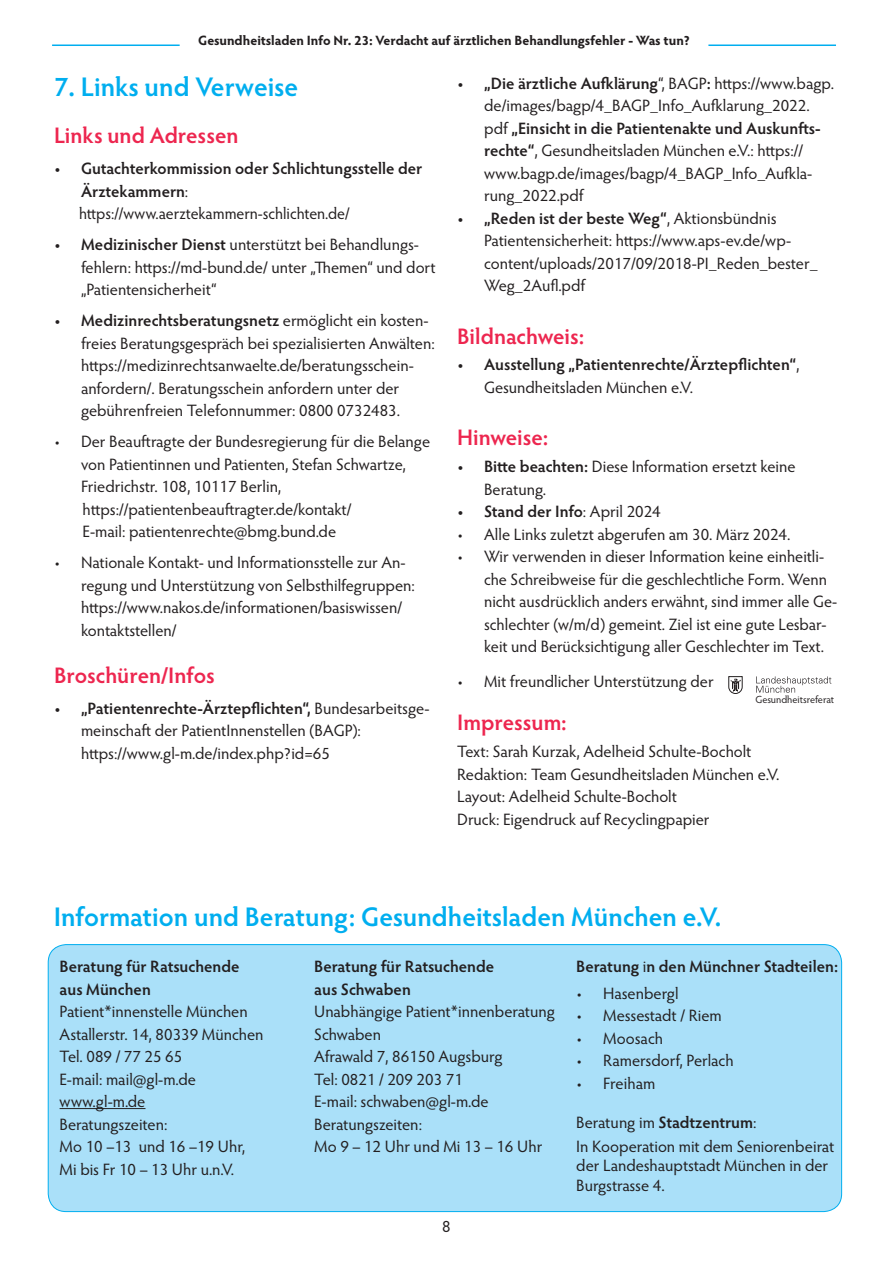
<style>
.page{position:relative;width:893px;height:1263px;background:#fff}
.page>*{position:absolute;margin:0;border:0;box-sizing:border-box;transform-origin:0 0}
.Überschrift_18{font:600 27px "Hypatia Sans Pro";color:#00aeef}
.ZWÜS{font:600 22.5px "Hypatia Sans Pro";color:#ed264f}
._11-15{font:16.5px/22.5px "Hypatia Sans Pro";color:#231f20}
._11-15-2{font:600 16.5px/22.5px "Hypatia Sans Pro";color:#231f20}
.t1{font:700 13.5px "Hypatia Sans Pro";color:#231f20}
.t2{font:10.35px "Hypatia Sans Pro";letter-spacing:-.005em;color:#231f20}
.s1{font-weight:400}
.s2{font-weight:600}
</style>
<div class="page">
<hr style="left:52px;top:44px;width:128px;height:2px;background:#00aeef">
<hr style="left:708px;top:44px;width:128px;height:2px;background:#00aeef">
<div style="left:48px;top:944px;width:794px;height:267px;background:#aae0f9;border-radius:18px"></div>
<hr style="left:60px;top:1108px;width:85px;height:1px;background:#231f20">
<svg style="left:756px;top:676px;width:75px;height:17px"></svg>
<svg style="left:728px;top:676px;width:15px;height:18px"></svg>
<p class="t1" style="left:198px;top:31px;width:493px">Gesundheitsladen Info Nr. 23: Verdacht auf ärztlichen Behandlungsfehler - Was tun?</p>
<p class="Überschrift_18" style="left:54px;top:68px;width:246px">7. Links und Verweise</p>
<p class="ZWÜS" style="left:54px;top:120px;width:186px">Links und Adressen</p>
<p class="_11-15-2" style="left:81px;top:157px;width:343px;text-indent:-27px">• Gutachterkommission oder Schlichtungsstelle der<br>Ärztekammern<span class="s1">:</span></p>
<p class="_11-15" style="left:79px;top:202px;width:272px">https://www.aerztekammern-schlichten.de/</p>
<p class="_11-15" style="left:81px;top:233px;width:356px;text-indent:-27px"><span class="s2">• Medizinischer Dienst</span> unterstützt bei Behandlungs&shy;fehlern: https://md-bund.de/ unter „Themen“ und dort „Patientensicherheit“</p>
<p class="_11-15" style="left:81px;top:309px;width:355px;text-indent:-27px"><span class="s2">• Medizinrechtsberatungsnetz</span> ermöglicht ein kosten&shy;freies Beratungsgespräch bei spezialisierten Anwälten: https://medizinrechtsanwaelte.de/beratungsschein&shy;anfordern/. Beratungsschein anfordern unter der gebührenfreien Telefonnummer: 0800 0732483.</p>
<p class="_11-15" style="left:81px;top:430px;width:351px;text-indent:-27px">• Der Beauftragte der Bundesregierung für die Belange von Patientinnen und Patienten, Stefan Schwartze,<br>Friedrichstr. 108, 10117 Berlin,</p>
<p class="_11-15" style="left:83px;top:497px;width:270px">https://patientenbeauftragter.de/kontakt/</p>
<p class="_11-15" style="left:83px;top:520px;width:255px">E-mail: patientenrechte@bmg.bund.de</p>
<p class="_11-15" style="left:81px;top:551px;width:336px;text-indent:-27px">• Nationale Kontakt- und Informationsstelle zur An&shy;regung und Unterstützung von Selbsthilfegruppen: https://www.nakos.de/informationen/basiswissen/ kontaktstellen/</p>
<p class="ZWÜS" style="left:54px;top:660px;width:162px">Broschüren/Infos</p>
<p class="_11-15" style="left:81px;top:696px;width:350px;text-indent:-27px"><span class="s2">• „Patientenrechte-Ärztepflichten“,</span> Bundesarbeitsge&shy;meinschaft der PatientInnenstellen (BAGP): https://www.gl-m.de/index.php?id=65</p>
<p class="_11-15" style="left:484px;top:71px;width:351px;text-indent:-27px"><span class="s2">• „Die ärztliche Aufklärung</span>“, BAGP<span class="s2">:</span> https://www.bagp. de/images/bagp/4_BAGP_Info_Aufklarung_2022. pdf <span class="s2">„Einsicht in die Patientenakte und Auskunfts&shy;rechte“</span>, Gesundheitsladen München e.V.: https:// www.bagp.de/images/bagp/4_BAGP_Info_Aufkla&shy;rung_2022.pdf</p>
<p class="_11-15" style="left:484px;top:206px;width:335px;text-indent:-27px"><span class="s2">• „Reden ist der beste Weg“</span>, Aktionsbündnis Patientensicherheit: https://www.aps-ev.de/wp&shy;content/uploads/2017/09/2018-PI_Reden_bester_ Weg_2Aufl.pdf</p>
<p class="ZWÜS" style="left:457px;top:320px;width:129px">Bildnachweis:</p>
<p class="_11-15-2" style="left:484px;top:353px;width:317px;text-indent:-27px">• Ausstellung „Patientenrechte/Ärztepflichten“<span class="s1">,<br>Gesundheitsladen München e.V.</span></p>
<p class="ZWÜS" style="left:457px;top:422px;width:93px">Hinweise:</p>
<p class="_11-15" style="left:484px;top:455px;width:313px;text-indent:-27px"><span class="s2">• Bitte beachten:</span> Diese Information ersetzt keine<br>Beratung.</p>
<p class="_11-15-2" style="left:457px;top:500px;width:205px">• Stand der Info<span class="s1">: April 2024</span></p>
<p class="_11-15" style="left:457px;top:522px;width:335px">• Alle Links zuletzt abgerufen am 30. März 2024.</p>
<p class="_11-15" style="left:484px;top:545px;width:355px;text-indent:-27px">• Wir verwenden in dieser Information keine einheitli&shy;che Schreibweise für die geschlechtliche Form. Wenn nicht ausdrücklich anders erwähnt, sind immer alle Ge&shy;schlechter (w/m/d) gemeint. Ziel ist eine gute Lesbar&shy;keit und Berücksichtigung aller Geschlechter im Text.</p>
<p class="_11-15" style="left:457px;top:670px;width:258px">• Mit freundlicher Unterstützung der</p>
<p class="ZWÜS" style="left:457px;top:707px;width:111px">Impressum:</p>
<p class="_11-15" style="left:457px;top:740px;width:296px">Text: Sarah Kurzak, Adelheid Schulte-Bocholt</p>
<p class="_11-15" style="left:457px;top:762px;width:324px">Redaktion: Team Gesundheitsladen München e.V.</p>
<p class="_11-15" style="left:457px;top:785px;width:221px">Layout: Adelheid Schulte-Bocholt</p>
<p class="_11-15" style="left:457px;top:807px;width:254px">Druck: Eigendruck auf Recyclingpapier</p>
<p class="t2" style="left:755px;top:693px;width:80px">Gesundheitsreferat</p>
<p class="Überschrift_18" style="left:54px;top:898px;width:669px">Information und Beratung: Gesundheitsladen München e.V.</p>
<p class="_11-15-2" style="left:60px;top:954px;width:182px">Beratung für Ratsuchende aus München</p>
<p class="_11-15" style="left:60px;top:1000px;width:190px">Patient*innenstelle München</p>
<p class="_11-15" style="left:60px;top:1022px;width:205px">Astallerstr. 14, 80339 München</p>
<p class="_11-15" style="left:60px;top:1045px;width:124px">Tel. 089 / 77 25 65</p>
<p class="_11-15" style="left:60px;top:1067px;width:138px">E-mail: mail@gl-m.de</p>
<p class="_11-15" style="left:60px;top:1090px;width:87px">www.gl-m.de</p>
<p class="_11-15" style="left:60px;top:1112px;width:109px">Beratungszeiten:</p>
<p class="_11-15" style="left:60px;top:1135px;width:187px">Mo 10 –13 und 16 –19 Uhr,</p>
<p class="_11-15" style="left:60px;top:1157px;width:176px">Mi bis Fr 10 – 13 Uhr u.n.V.</p>
<p class="_11-15-2" style="left:314px;top:954px;width:182px">Beratung für Ratsuchende aus Schwaben</p>
<p class="_11-15" style="left:314px;top:1000px;width:242px">Unabhängige Patient*innenberatung</p>
<p class="_11-15" style="left:314px;top:1022px;width:68px">Schwaben</p>
<p class="_11-15" style="left:314px;top:1045px;width:190px">Afrawald 7, 86150 Augsburg</p>
<p class="_11-15" style="left:314px;top:1067px;width:150px">Tel: 0821 / 209 203 71</p>
<p class="_11-15" style="left:314px;top:1090px;width:176px">E-mail: schwaben@gl-m.de</p>
<p class="_11-15" style="left:314px;top:1112px;width:109px">Beratungszeiten:</p>
<p class="_11-15" style="left:314px;top:1135px;width:230px">Mo 9 – 12 Uhr und Mi 13 – 16 Uhr</p>
<p class="_11-15-2" style="left:576px;top:954px;width:263px">Beratung <span class="s1">i</span>n den Münchner Stadteilen:</p>
<p class="_11-15" style="left:576px;top:981px;width:104px">• Hasenbergl</p>
<p class="_11-15" style="left:576px;top:1004px;width:147px">• Messestadt / Riem</p>
<p class="_11-15" style="left:576px;top:1026px;width:88px">• Moosach</p>
<p class="_11-15" style="left:576px;top:1049px;width:159px">• Ramersdorf, Perlach</p>
<p class="_11-15" style="left:576px;top:1071px;width:80px">• Freiham</p>
<p class="_11-15-2" style="left:576px;top:1110px;width:182px"><span class="s1">Beratung im</span> Stadtzentrum<span class="s1">:</span></p>
<p class="_11-15" style="left:576px;top:1136px;width:259px;line-height:19.5px">In Kooperation mit dem Seniorenbeirat der Landeshauptstadt München in der<br>Burgstrasse 4.</p>
<p class="_11-15" style="left:442px;top:1214px;width:10px">8</p>
</div>
